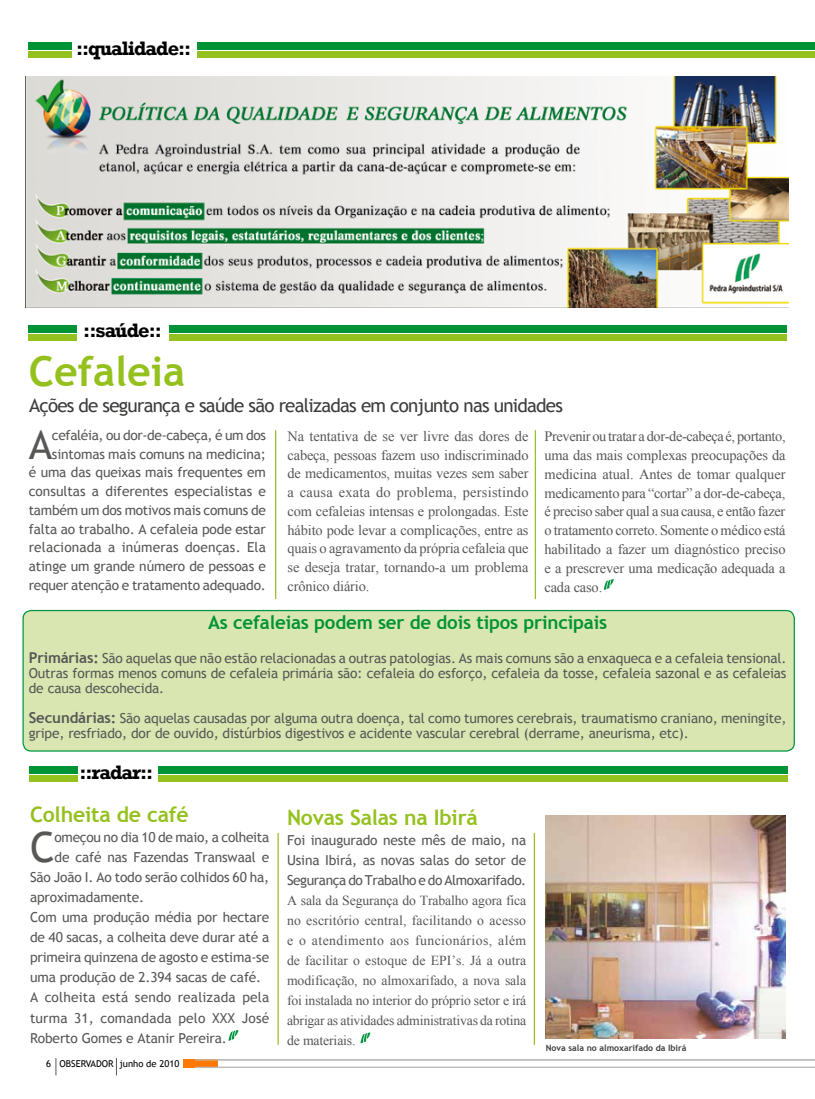
<style>
.page{position:relative;width:815px;height:1099px;background:#fff}
.page>*{position:absolute;margin:0;border:0;box-sizing:border-box;transform-origin:0 0}
.t1{font:41.75px "Trebuchet MS";color:#575756}
.t2{font:700 41.25px "Trebuchet MS";color:#95c11f}
.t3{font:40px "Trebuchet MS";color:#575756}
.t4{font:700 21.25px "Trebuchet MS";letter-spacing:-.01em;color:#95c11f}
.t5{font:700 20px "Rockwell";letter-spacing:-.05em;color:#000}
.t6{font:18.75px "Trebuchet MS";letter-spacing:-.04em;color:#3c3c3b}
.t7{font:700 18.75px "Trebuchet MS";letter-spacing:-.01em;color:#009335}
.t8{font:14.38px/18.8px "Times New Roman";letter-spacing:-.01em;color:#575756;text-align:justify}
.t9{font:13.75px/18.8px "Trebuchet MS";letter-spacing:-.01em;color:#575756;text-align:justify}
.t10{font:13.75px/20px "Times New Roman";letter-spacing:-.015em;color:#575756;text-align:justify}
.t11{font:13.75px "Trebuchet MS";letter-spacing:.01em;color:#575756}
.t12{font:9.5px "Trebuchet MS";color:#000}
.t13{font:700 8.75px "Trebuchet MS";color:#3c3c3b}
.s1{font-weight:700;font-size:15px}
</style>
<div class="page">
<div style="left:183px;top:1059px;width:35px;height:8px;background:#ff7900"></div>
<svg style="left:56px;top:1058px;width:1px;height:17px"></svg>
<svg style="left:116px;top:1058px;width:1px;height:17px"></svg>
<hr style="left:195px;top:1066px;width:620px;height:1px;background:#bcbcbc">
<hr style="left:195px;top:1059px;width:620px;height:1px;background:#bcbcbc">
<div style="left:23px;top:610px;width:771px;height:141px;background:#d9e6b1;border-radius:8px"></div>
<div style="left:23px;top:610px;width:772px;height:141px;border:1px solid #009641;border-radius:8px"></div>
<div style="left:28px;top:43px;width:787px;height:7px;background:#009335"></div>
<div style="left:28px;top:52px;width:787px;height:6px;background:#95c11f"></div>
<div style="left:29px;top:766px;width:759px;height:7px;background:#009335"></div>
<div style="left:29px;top:775px;width:759px;height:6px;background:#95c11f"></div>
<div style="left:78px;top:764px;width:80px;height:21px;background:#fff"></div>
<hr style="left:278px;top:832px;width:1px;height:212px;background:#95c11f">
<hr style="left:534px;top:832px;width:1px;height:212px;background:#95c11f">
<div style="left:73px;top:39px;width:124px;height:28px;background:#fff"></div>
<hr style="left:535px;top:430px;width:1px;height:169px;background:#95c11f">
<hr style="left:275px;top:430px;width:1px;height:169px;background:#95c11f">
<svg style="left:604px;top:579px;width:10px;height:11px"></svg>
<svg style="left:229px;top:1030px;width:9px;height:10px"></svg>
<svg style="left:360px;top:1032px;width:10px;height:11px"></svg>
<img style="left:546px;top:815px;width:240px;height:222px">
<img style="left:26px;top:77px;width:762px;height:230px">
<div style="left:28px;top:325px;width:759px;height:7px;background:#009335"></div>
<div style="left:28px;top:334px;width:759px;height:6px;background:#95c11f"></div>
<div style="left:77px;top:322px;width:92px;height:22px;background:#fff"></div>
<h3 class="t5" style="left:76px;top:36px;width:117px">::qualidade::</h3>
<h3 class="t5" style="left:83px;top:318px;width:80px">::saúde::</h3>
<h2 class="t2" style="left:29px;top:345px;width:158px">Cefaleia</h2>
<h3 class="t6" style="left:29px;top:394px;width:535px">Ações de segurança e saúde são realizadas em conjunto nas unidades</h3>
<p class="t9" style="left:29px;top:426px;width:239px;text-align:right">cefaléia, ou dor-de-cabeça, é um dos sintomas mais comuns na medicina;<br>é uma das queixas mais frequentes em consultas a diferentes especialistas e também um dos motivos mais comuns de falta ao trabalho. A cefaleia pode estar relacionada a inúmeras doenças. Ela atinge um grande número de pessoas e requer atenção e tratamento adequado.</p>
<h3 class="t7" style="left:208px;top:611px;width:401px">As cefaleias podem ser de dois tipos principais</h3>
<p class="t9" style="left:29px;top:651px;width:759px;line-height:15px"><span class="s1">Primárias:</span> São aquelas que não estão relacionadas a outras patologias. As mais comuns são a enxaqueca e a cefaleia tensional.<br>Outras formas menos comuns de cefaleia primária são: cefaleia do esforço, cefaleia da tosse, cefaleia sazonal e as cefaleias de causa descohecida.</p>
<p class="t9" style="left:29px;top:711px;width:759px;line-height:15px"><span class="s1">Secundárias:</span> São aquelas causadas por alguma outra doença, tal como tumores cerebrais, traumatismo craniano, meningite, gripe, resfriado, dor de ouvido, distúrbios digestivos e acidente vascular cerebral (derrame, aneurisma, etc).</p>
<h3 class="t3" style="left:29px;top:421px;width:25px">A</h3>
<p class="t8" style="left:288px;top:426px;width:243px">Na tentativa de se ver livre das dores de cabeça, pessoas fazem uso indiscriminado de medicamentos, muitas vezes sem saber a causa exata do problema, persistindo com cefaleias intensas e prolongadas. Este hábito pode levar a complicações, entre as quais o agravamento da própria cefaleia que se deseja tratar, tornando-a um problema crônico diário.</p>
<p class="t8" style="left:544px;top:427px;width:243px">Prevenir ou tratar a dor-de-cabeça é, portanto, uma das mais complexas preocupações da medicina atual. Antes de tomar qualquer medicamento para “cortar” a dor-de-cabeça, é preciso saber qual a sua causa, e então fazer o tratamento correto. Somente o médico está habilitado a fazer um diagnóstico preciso e a prescrever uma medicação adequada a cada caso.</p>
<h3 class="t5" style="left:79px;top:760px;width:76px">::radar::</h3>
<h3 class="t4" style="left:30px;top:801px;width:160px">Colheita de café</h3>
<h1 class="t1" style="left:30px;top:823px;width:26px">C</h1>
<p class="t9" style="left:55px;top:828px;width:216px">omeçou no dia 10 de maio, a colheita</p>
<p class="t9" style="left:55px;top:848px;width:216px">de café nas Fazendas Transwaal e</p>
<p class="t9" style="left:30px;top:868px;width:241px">São João I. Ao todo serão colhidos 60 ha,</p>
<p class="t9" style="left:30px;top:888px;width:116px">aproximadamente.</p>
<p class="t9" style="left:30px;top:908px;width:241px">Com uma produção média por hectare</p>
<p class="t9" style="left:30px;top:928px;width:241px">de 40 sacas, a colheita deve durar até a</p>
<p class="t9" style="left:30px;top:948px;width:241px">primeira quinzena de agosto e estima-se</p>
<p class="t9" style="left:30px;top:968px;width:233px">uma produção de 2.394 sacas de café.</p>
<p class="t11" style="left:30px;top:989px;width:241px">A colheita está sendo realizada pela</p>
<p class="t11" style="left:30px;top:1009px;width:241px">turma 31, comandada pelo XXX José</p>
<p class="t9" style="left:30px;top:1028px;width:198px">Roberto Gomes e Atanir Pereira.</p>
<p class="t12" style="left:46px;top:1057px;width:135px">6 OBSERVADOR junho de 2010</p>
<h3 class="t4" style="left:287px;top:804px;width:192px">Novas Salas na Ibirá</h3>
<p class="t9" style="left:287px;top:830px;width:241px;line-height:20px">Foi inaugurado neste mês de maio, na Usina Ibirá, as novas salas do setor de Segurança do Trabalho e do Almoxarifado.</p>
<p class="t10" style="left:287px;top:890px;width:241px">A sala da Segurança do Trabalho agora fica no escritório central, facilitando o acesso e o atendimento aos funcionários, além de facilitar o estoque de EPI’s. Já a outra modificação, no almoxarifado, a nova sala foi instalada no interior do próprio setor e irá abrigar as atividades administrativas da rotina de materiais.</p>
<p class="t13" style="left:546px;top:1042px;width:142px">Nova sala no almoxarifado da Ibirá</p>
</div>
